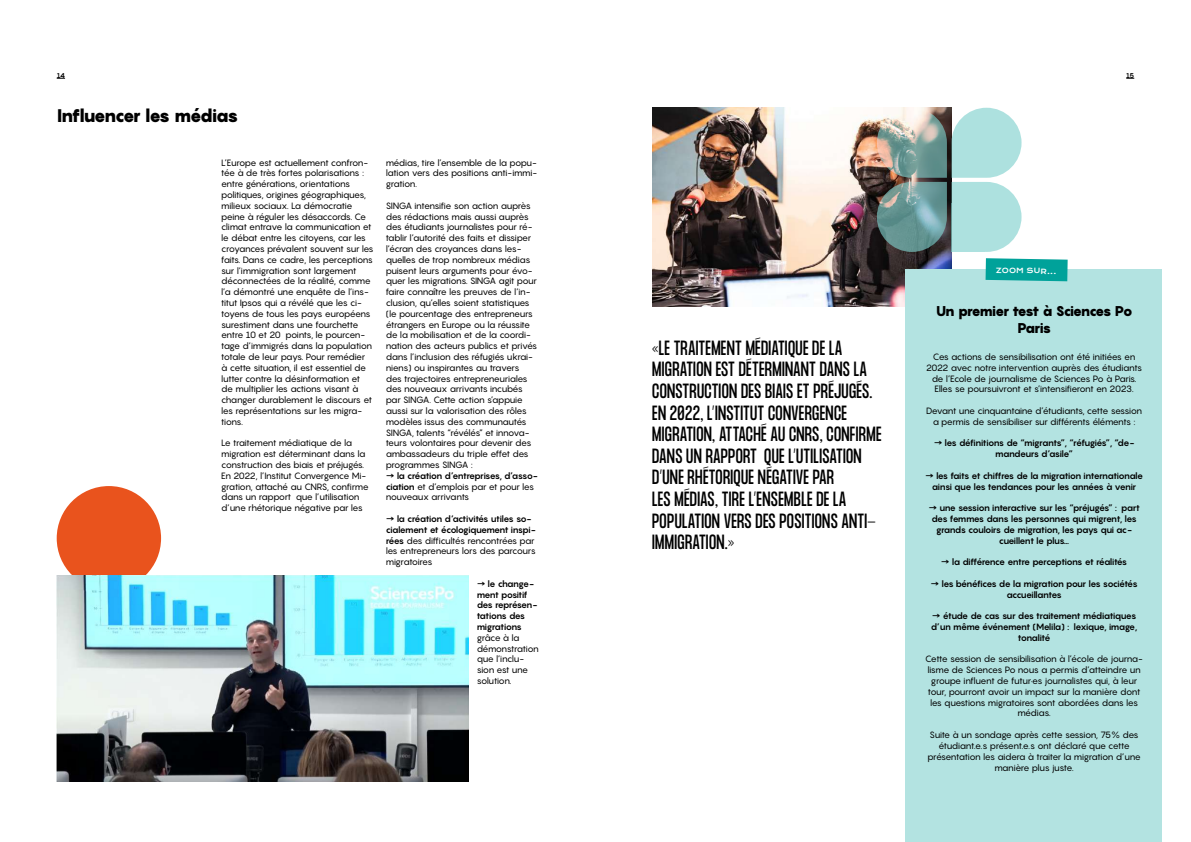
<style>
.page{position:relative;width:1191px;height:842px;background:#fff}
.page>*{position:absolute;margin:0;border:0;box-sizing:border-box;transform-origin:0 0}
.t1{font:18px/21.6px "Formula Condensed";letter-spacing:.02em;color:#000}
.t2{font:900 18px "Pangram";letter-spacing:-.095em;color:#000}
.t3{font:900 14px/16.8px "Pangram";letter-spacing:-.1em;color:#000;text-align:center}
.t4{font:9px/10.8px "Pangram";letter-spacing:-.06em;color:#000}
.t5{font:700 9px/10.8px "Pangram";letter-spacing:-.07em;color:#000;text-align:center}
.t6{font:7px "Krona One";color:#fff}
.t7{font:700 7px "Pangram";color:#000}
.s1{font-weight:700}
</style>
<div class="page">
<img style="left:652px;top:108px;width:299px;height:199px">
<div style="left:905px;top:270px;width:256px;height:572px;background:#b3e3e1"></div>
<svg style="left:985px;top:258px;width:82px;height:23px;background:#0fa7a0"></svg>
<svg style="left:877px;top:108px;width:144px;height:144px;background:#97b5b1"></svg>
<div style="left:951px;top:203px;width:34px;height:49px;background:#ade1df"></div>
<div style="left:57px;top:486px;width:104px;height:104px;background:#e9531d;border-radius:50%"></div>
<img style="left:57px;top:575px;width:411px;height:206px">
<p class="t7" style="left:57px;top:70px;width:10px">14</p>
<p class="t7" style="left:1126px;top:70px;width:10px">15</p>
<h1 class="t2" style="left:57px;top:103px;width:183px">Influencer les médias</h1>
<p class="t4" style="left:221px;top:157px;width:154px">L’Europe est actuellement confron&shy;tée à de très fortes polarisations : entre générations, orientations politiques, origines géographiques, milieux sociaux. La démocratie peine à réguler les désaccords. Ce climat entrave la communication et le débat entre les citoyens, car les croyances prévalent souvent sur les faits. Dans ce cadre, les perceptions sur l’immigration sont largement déconnectées de la réalité, comme l’a démontré une enquête de l’ins&shy;titut Ipsos qui a révélé que les ci&shy;toyens de tous les pays européens surestiment dans une fourchette entre 10 et 20 points, le pourcen&shy;tage d’immigrés dans la population totale de leur pays. Pour remédier à cette situation, il est essentiel de lutter contre la désinformation et de multiplier les actions visant à changer durablement le discours et les représentations sur les migra&shy;tions.</p>
<p class="t4" style="left:221px;top:438px;width:149px">Le traitement médiatique de la migration est déterminant dans la construction des biais et préjugés.<br>En 2022, l’Institut Convergence Mi&shy;gration, attaché au CNRS, confirme dans un rapport que l’utilisation d’une rhétorique négative par les</p>
<p class="t4" style="left:386px;top:157px;width:153px;text-align:justify">médias, tire l’ensemble de la popu&shy;lation vers des positions anti-immi&shy;gration.</p>
<p class="t4" style="left:386px;top:200px;width:153px">SINGA intensifie son action auprès des rédactions mais aussi auprès des étudiants journalistes pour ré&shy;tablir l’autorité des faits et dissiper l’écran des croyances dans les&shy;quelles de trop nombreux médias puisent leurs arguments pour évo&shy;quer les migrations. SINGA agit pour faire connaître les preuves de l’in&shy;clusion, qu’elles soient statistiques (le pourcentage des entrepreneurs étrangers en Europe ou la réussite de la mobilisation et de la coordi&shy;nation des acteurs publics et privés dans l’inclusion des réfugiés ukrai&shy;niens) ou inspirantes au travers des trajectoires entrepreneuriales des nouveaux arrivants incubés par SINGA. Cette action s’appuie aussi sur la valorisation des rôles modèles issus des communautés SINGA, talents “révélés” et innova&shy;teurs volontaires pour devenir des ambassadeurs du triple effet des programmes SINGA :</p>
<p class="t4" style="left:386px;top:470px;width:154px"><span class="s1">→ la création d’entreprises, d’asso&shy;ciation</span> et d’emplois par et pour les nouveaux arrivants</p>
<p class="t4" style="left:386px;top:513px;width:152px"><span class="s1">→ la création d‘activités utiles so&shy;cialement et écologiquement inspi&shy;rées</span> des difficultés rencontrées par les entrepreneurs lors des parcours migratoires</p>
<p class="t5" style="left:477px;top:578px;width:62px;text-align:left">→ le change&shy;ment positif des représen&shy;tations des migrations</p>
<p class="t4" style="left:477px;top:632px;width:64px">grâce à la démonstration que l’inclu&shy;sion est une solution.</p>
<p class="t6" style="left:996px;top:266px;width:62px;rotate:1deg">ZOOM SUR...</p>
<h2 class="t3" style="left:936px;top:303px;width:198px">Un premier test à Sciences Po<br>Paris</h2>
<p class="t1" style="left:652px;top:338px;width:231px">«LE TRAITEMENT MÉDIATIQUE DE LA<br>MIGRATION EST DÉTERMINANT DANS LA<br>CONSTRUCTION DES BIAIS ET PRÉJUGÉS.<br>EN 2022, L’INSTITUT CONVERGENCE<br>MIGRATION, ATTACHÉ AU CNRS, CONFIRME<br>DANS UN RAPPORT QUE L’UTILISATION<br>D’UNE RHÉTORIQUE NÉGATIVE PAR<br>LES MÉDIAS, TIRE L’ENSEMBLE DE LA<br>POPULATION VERS DES POSITIONS ANTI-<br>IMMIGRATION.»</p>
<p class="t4" style="left:926px;top:351px;width:218px;text-align:center">Ces actions de sensibilisation ont été initiées en 2022 avec notre intervention auprès des étudiants de l’Ecole de journalisme de Sciences Po à Paris.<br>Elles se poursuivront et s’intensifieront en 2023.</p>
<p class="t4" style="left:926px;top:405px;width:217px;text-align:center">Devant une cinquantaine d’étudiants, cette session a permis de sensibiliser sur différents éléments :</p>
<p class="t5" style="left:933px;top:438px;width:202px">→ les définitions de “migrants”, “réfugiés”, “de&shy;mandeurs d’asile”</p>
<p class="t5" style="left:925px;top:470px;width:220px">→ les faits et chiffres de la migration internationale ainsi que les tendances pour les années à venir</p>
<p class="t5" style="left:928px;top:502px;width:213px">→ une session interactive sur les “préjugés” : part des femmes dans les personnes qui migrent, les grands couloirs de migration, les pays qui ac&shy;cueillent le plus…</p>
<p class="t5" style="left:941px;top:556px;width:188px">→ la différence entre perceptions et réalités</p>
<p class="t5" style="left:930px;top:578px;width:209px">→ les bénéfices de la migration pour les sociétés accueillantes</p>
<p class="t5" style="left:930px;top:610px;width:208px">→ étude de cas sur des traitement médiatiques d’un même événement (Melila) : lexique, image, tonalité</p>
<p class="t4" style="left:925px;top:654px;width:219px;text-align:center">Cette session de sensibilisation à l’école de journa&shy;lisme de Sciences Po nous a permis d’atteindre un groupe influent de futur·es journalistes qui, à leur tour, pourront avoir un impact sur la manière dont les questions migratoires sont abordées dans les médias.</p>
<p class="t4" style="left:927px;top:729px;width:215px;text-align:center">Suite à un sondage après cette session, 75% des étudiant.e.s présent.e.s ont déclaré que cette présentation les aidera à traiter la migration d’une manière plus juste.</p>
</div>
